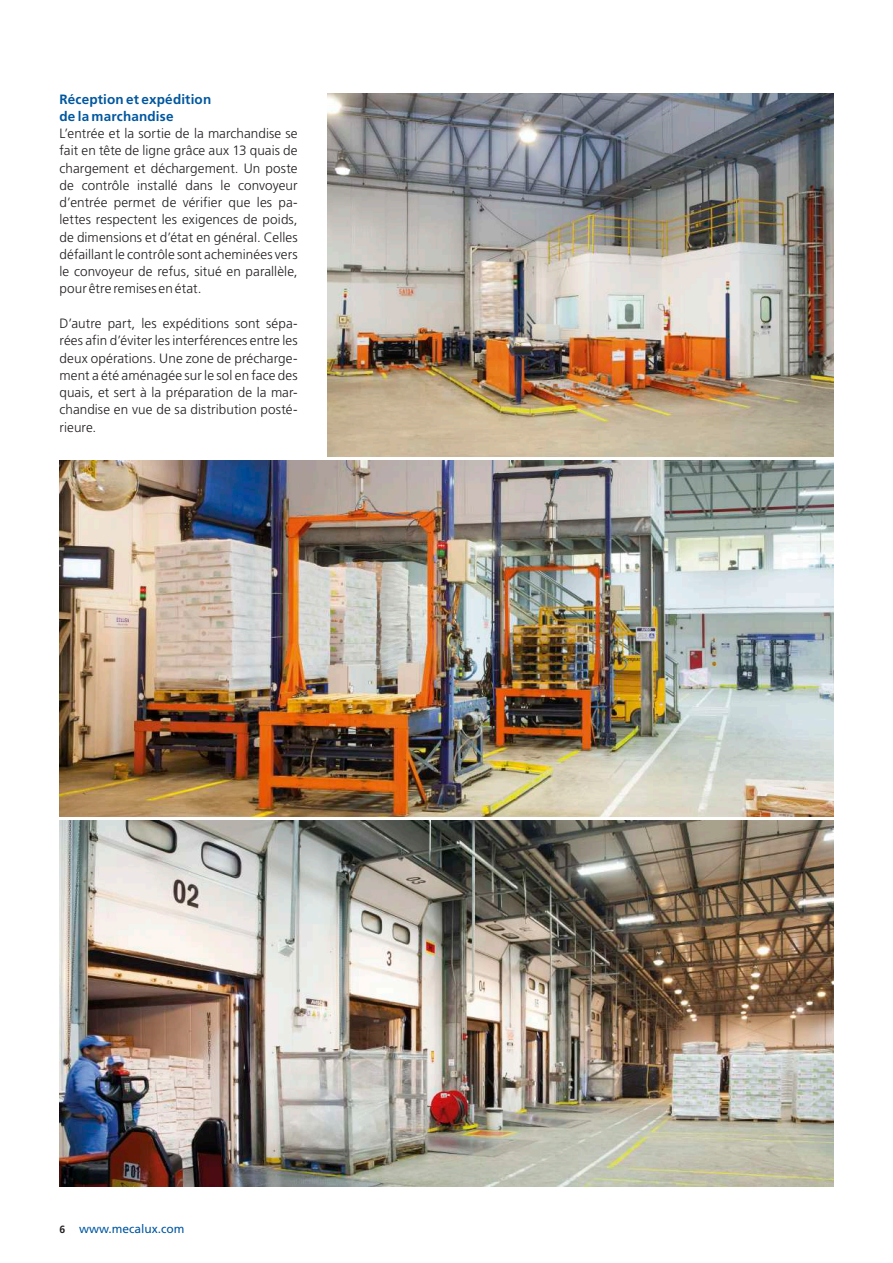
<style>
.page{position:relative;width:893px;height:1263px;background:#fff}
.page>*{position:absolute;margin:0;border:0;box-sizing:border-box;transform-origin:0 0}
.t1{font:300 13.5px/17.2px "Frutiger LT Std";letter-spacing:.005em;color:#231f20;text-align:justify}
.t2{font:700 13.5px/17.2px "Frutiger LT Std";letter-spacing:.015em;color:#01579f}
.t3{font:12px "Frutiger LT Std";color:#01579f}
.s1{font-weight:700;font-size:10.5px;color:#231f20}
</style>
<div class="page">
<img style="left:327px;top:94px;width:506px;height:362px">
<img style="left:60px;top:821px;width:773px;height:365px">
<img style="left:60px;top:461px;width:773px;height:355px">
<p class="t2" style="left:60px;top:90px;width:153px">Réception et expédition de la marchandise</p>
<p class="t1" style="left:60px;top:125px;width:240px">L’entrée et la sortie de la marchandise se fait en tête de ligne grâce aux 13 quais de chargement et déchargement. Un poste de contrôle installé dans le convoyeur d’entrée permet de vérifier que les pa&shy;lettes respectent les exigences de poids, de dimensions et d’état en général. Celles défaillant le contrôle sont acheminées vers le convoyeur de refus, situé en parallèle, pour être remises en état.</p>
<p class="t1" style="left:60px;top:315px;width:240px">D’autre part, les expéditions sont sépa&shy;rées afin d’éviter les interférences entre les deux opérations. Une zone de précharge&shy;ment a été aménagée sur le sol en face des quais, et sert à la préparation de la mar&shy;chandise en vue de sa distribution posté&shy;rieure.</p>
<p class="t3" style="left:60px;top:1221px;width:126px"><span class="s1">6</span> www.mecalux.com</p>
</div>
